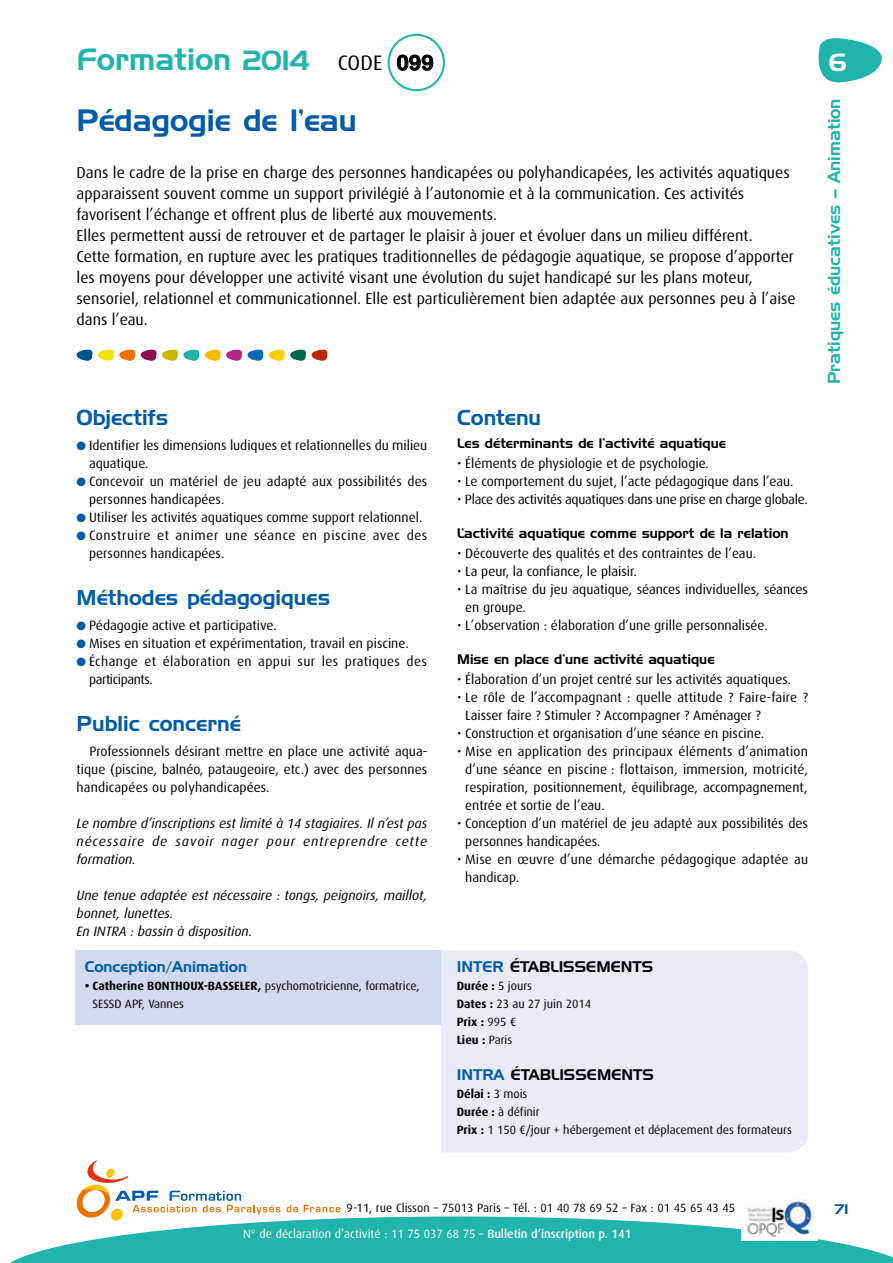
<style>
.page{position:relative;width:893px;height:1263px;background:#fff}
.page>*{position:absolute;margin:0;border:0;box-sizing:border-box;transform-origin:0 0}
.t1{font:30px "Handelgothic Bt";color:#005ba9}
.t2{font:30px "Handelgothic Bt";color:#21b4ad}
.t3{font:24.3px "Handelgothic Bt";color:#fff}
.t4{font:21px "Handelgothic Bt";color:#005ba9}
.t5{font:21px "Dax OT";color:#000}
.t6{font:21px "Arial Rounded MT Bold";color:#000}
.t7{font:16.95px "Handelgothic Bt";color:#21b4ad}
.t8{font:15.75px/21px "Dax OT";color:#000}
.t9{font:15px "Handelgothic Bt";color:#000}
.t10{font:15px "Handelgothic Bt";color:#005ba9}
.t11{font:13.5px/18px "Dax OT";color:#000}
.t12{font:italic 13.5px/18px "Dax OT";color:#000;text-align:justify}
.t13{font:13.5px "Handelgothic Bt";color:#000}
.t14{font:13.5px/18px "Dax OT";letter-spacing:.04em;color:#000}
.t15{font:13.5px/18px "Dax OT";letter-spacing:.03em;color:#000}
.t16{font:13.5px "Dax OT";letter-spacing:-.02em;color:#000}
.t17{font:13.5px "Handelgothic Bt";color:#005ba9;scale:1.1 1}
.t18{font:12px/18px "Dax OT";color:#000}
.t19{font:12px/25.8px "Dax";color:#000}
.s1{font-size:27px}
.s2{color:#005ba9}
.s3{font-weight:700}
.s4{color:#fff}
.s5{font-weight:500;color:#fff}
</style>
<div class="page">
<svg style="left:818px;top:38px;width:64px;height:44px"></svg>
<svg style="left:10px;top:1160px;width:883px;height:103px"></svg>
<svg style="left:76px;top:349px;width:252px;height:12px"></svg>
<div style="left:76px;top:950px;width:366px;height:75px;background:#d2daf0"></div>
<div style="left:441px;top:950px;width:367px;height:202px;background:#e9ecf8"></div>
<svg style="left:397px;top:55px;width:36px;height:16px"></svg>
<div style="left:388px;top:34px;width:57px;height:57px;border:2px solid #21b4ad;border-radius:50%"></div>
<h1 class="t2" style="left:77px;top:41px;width:235px">formation <span class="s1">2014</span></h1>
<h2 class="t3" style="left:829px;top:47px;width:19px">6</h2>
<h3 class="t6" style="left:396px;top:50px;width:39px">099</h3>
<h3 class="t5" style="left:338px;top:51px;width:46px">Code</h3>
<h1 class="t1" style="left:77px;top:102px;width:282px">Pédagogie de l’eau</h1>
<p class="t8" style="left:77px;top:162px;width:721px">Dans le cadre de la prise en charge des personnes handicapées ou polyhandicapées, les activités aquatiques apparaissent souvent comme un support privilégié à l’autonomie et à la communication. Ces activités favorisent l’échange et offrent plus de liberté aux mouvements.<br>Elles permettent aussi de retrouver et de partager le plaisir à jouer et évoluer dans un milieu différent.<br>Cette formation, en rupture avec les pratiques traditionnelles de pédagogie aquatique, se propose d’apporter les moyens pour développer une activité visant une évolution du sujet handicapé sur les plans moteur, sensoriel, relationnel et communicationnel. Elle est particulièrement bien adaptée aux personnes peu à l’aise dans l’eau.</p>
<h3 class="t4" style="left:77px;top:404px;width:93px">Objectifs</h3>
<p class="t11" style="left:89px;top:436px;width:340px;text-indent:-12px"><span class="s2">●</span> Identifier les dimensions ludiques et relationnelles du milieu aquatique.</p>
<p class="t11" style="left:89px;top:472px;width:340px;text-indent:-12px"><span class="s2">●</span> Concevoir un matériel de jeu adapté aux possibilités des personnes handicapées.</p>
<p class="t11" style="left:77px;top:508px;width:347px"><span class="s2">●</span> Utiliser les activités aquatiques comme support relationnel.</p>
<p class="t14" style="left:89px;top:526px;width:340px;text-indent:-12px"><span class="s2">●</span> Construire et animer une séance en piscine avec des personnes handicapées.</p>
<h3 class="t4" style="left:77px;top:584px;width:255px">Méthodes pédagogiques</h3>
<p class="t11" style="left:77px;top:616px;width:202px"><span class="s2">●</span> Pédagogie active et participative.</p>
<p class="t11" style="left:77px;top:634px;width:334px"><span class="s2">●</span> Mises en situation et expérimentation, travail en piscine.</p>
<p class="t15" style="left:89px;top:652px;width:339px;text-indent:-12px"><span class="s2">●</span> Échange et élaboration en appui sur les pratiques des participants.</p>
<h3 class="t4" style="left:77px;top:710px;width:166px">Public concerné</h3>
<p class="t11" style="left:77px;top:742px;width:352px;text-align:justify;text-indent:13px">Professionnels désirant mettre en place une activité aqua&shy;tique (piscine, balnéo, pataugeoire, etc.) avec des personnes handicapées ou polyhandicapées.</p>
<p class="t12" style="left:77px;top:814px;width:352px">Le nombre d’inscriptions est limité à 14 stagiaires. Il n’est pas nécessaire de savoir nager pour entreprendre cette formation.</p>
<p class="t12" style="left:77px;top:886px;width:352px;text-align:left">Une tenue adaptée est nécessaire : tongs, peignoirs, maillot, bonnet, lunettes.<br>En INTRA : bassin à disposition.</p>
<p class="t10" style="left:85px;top:958px;width:164px">Conception/Animation</p>
<p class="t18" style="left:93px;top:977px;width:328px;text-indent:-8px"><span class="s3">• Catherine BONTHOUX-BASSELER,</span> psychomotricienne, formatrice,<br>SESSD APF, Vannes</p>
<h3 class="t4" style="left:457px;top:404px;width:86px">Contenu</h3>
<p class="t13" style="left:457px;top:435px;width:270px">Les déterminants de l’activité aquatique</p>
<p class="t11" style="left:457px;top:454px;width:253px">• Éléments de physiologie et de psychologie.</p>
<p class="t11" style="left:457px;top:472px;width:338px">• Le comportement du sujet, l’acte pédagogique dans l’eau.</p>
<p class="t16" style="left:457px;top:492px;width:352px">• Place des activités aquatiques dans une prise en charge globale.</p>
<p class="t13" style="left:457px;top:525px;width:333px">L’activité aquatique comme support de la relation</p>
<p class="t11" style="left:457px;top:544px;width:300px">• Découverte des qualités et des contraintes de l’eau.</p>
<p class="t11" style="left:457px;top:562px;width:181px">• La peur, la confiance, le plaisir.</p>
<p class="t11" style="left:465px;top:580px;width:344px;text-indent:-8px">• La maîtrise du jeu aquatique, séances individuelles, séances en groupe.</p>
<p class="t11" style="left:457px;top:616px;width:312px">• L’observation : élaboration d’une grille personnalisée.</p>
<p class="t13" style="left:457px;top:651px;width:259px">Mise en place d’une activité aquatique</p>
<p class="t11" style="left:457px;top:670px;width:336px">• Élaboration d’un projet centré sur les activités aquatiques.</p>
<p class="t11" style="left:465px;top:688px;width:344px;text-indent:-8px">• Le rôle de l’accompagnant : quelle attitude ? Faire-faire ?<br>Laisser faire ? Stimuler ? Accompagner ? Aménager ?</p>
<p class="t11" style="left:457px;top:724px;width:309px">• Construction et organisation d’une séance en piscine.</p>
<p class="t11" style="left:465px;top:742px;width:344px;text-align:justify;text-indent:-8px">• Mise en application des principaux éléments d’animation d’une séance en piscine : flottaison, immersion, motricité, respiration, positionnement, équilibrage, accompagnement, entrée et sortie de l’eau.</p>
<p class="t11" style="left:465px;top:814px;width:344px;text-indent:-8px">• Conception d’un matériel de jeu adapté aux possibilités des personnes handicapées.</p>
<p class="t11" style="left:465px;top:850px;width:344px;text-indent:-8px">• Mise en œuvre d’une démarche pédagogique adaptée au handicap.</p>
<p class="t9" style="left:457px;top:958px;width:142px"><span class="s2">INTER</span> établissement</p>
<p class="t9" style="left:642px;top:958px;width:13px">s</p>
<p class="t18" style="left:457px;top:977px;width:136px"><span class="s3">Durée :</span> 5 jours<br><span class="s3">Dates :</span> 23 au 27 juin 2014<br><span class="s3">Prix :</span> 995 €<br><span class="s3">Lieu :</span> Paris</p>
<p class="t9" style="left:457px;top:1066px;width:143px"><span class="s2">INTra</span> établissement</p>
<p class="t9" style="left:642px;top:1066px;width:13px">s</p>
<p class="t18" style="left:457px;top:1085px;width:337px"><span class="s3">Délai :</span> 3 mois<br><span class="s3">Durée :</span> à définir<br><span class="s3">Prix :</span> 1 150 €/jour + hébergement et déplacement des formateurs</p>
<p class="t7" style="left:824px;top:384px;width:288px;rotate:-90deg">Pratiques éducatives – Animation</p>
<p class="t19" style="left:243px;top:1195px;width:494px;text-indent:104px">9-11, rue Clisson – 75013 Paris – Tél. : 01 40 78 69 52 – Fax : 01 45 65 43 45<br><span class="s4">N° de déclaration d’activité : 11 75 037 68 75 –</span> <span class="s5">Bulletin d’inscription p. 141</span></p>
<p class="t17" style="left:835px;top:1200px;width:14px">71</p>
</div>
